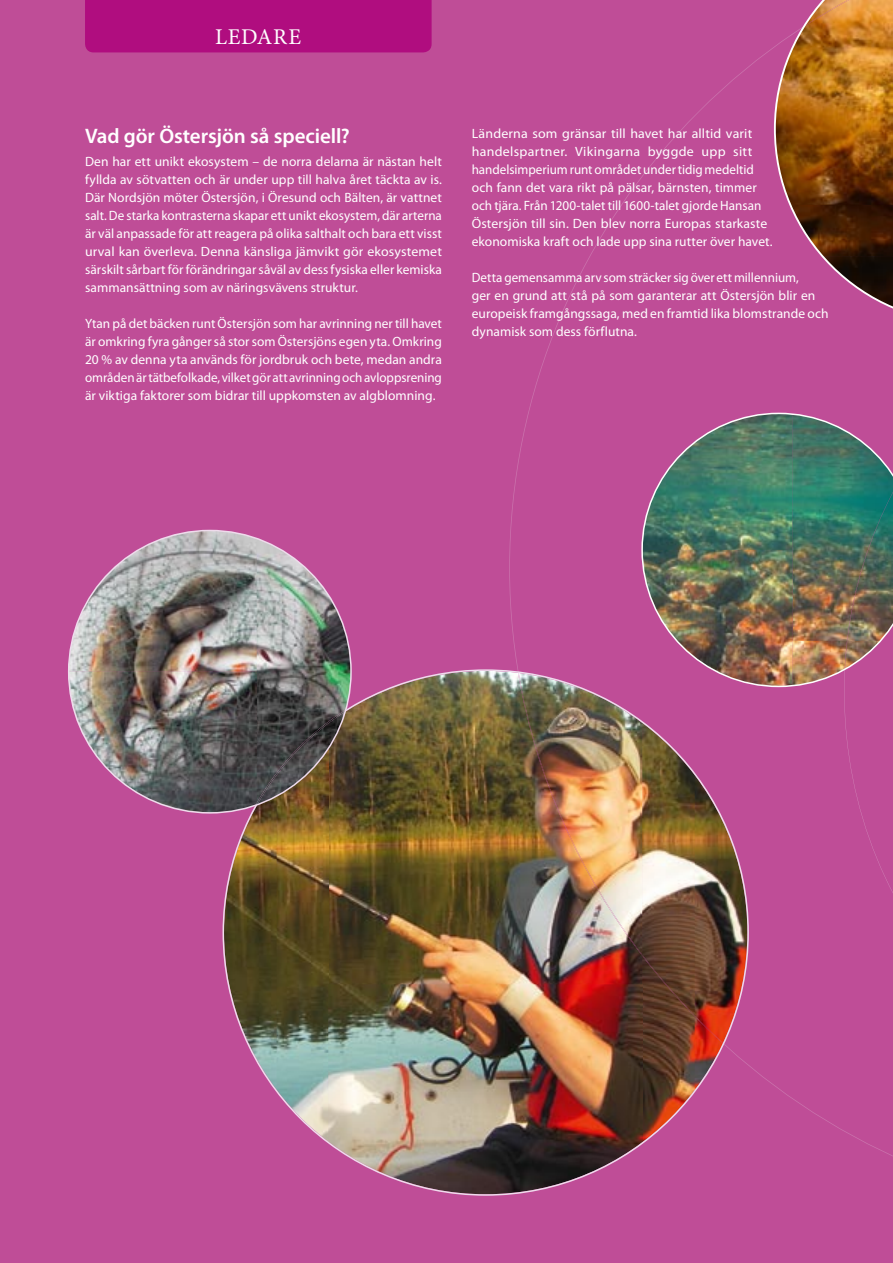
<style>
.page{position:relative;width:893px;height:1263px;background:#bf4d97}
.page>*{position:absolute;margin:0;border:0;box-sizing:border-box;transform-origin:0 0}
.t1{font:22.5px "Minion Pro";letter-spacing:.03em;color:#fff}
.t2{font:600 21px "Myriad Pro";letter-spacing:-.005em;color:#fff}
.t3{font:13.5px/18px "Myriad Pro";letter-spacing:.005em;color:#fff;text-align:justify}
</style>
<div class="page">
<div style="left:85px;top:0;width:347px;height:52px;background:#b00d7f"></div>
<img style="left:223px;top:669px;width:526px;height:527px">
<img style="left:69px;top:530px;width:188px;height:283px">
<img style="left:257px;top:538px;width:94px;height:228px">
<img style="left:255px;top:709px;width:91px;height:96px">
<svg style="left:774px;top:0;width:119px;height:1120px"></svg>
<img style="left:641px;top:413px;width:252px;height:274px">
<h1 class="t1" style="left:215px;top:22px;width:87px">LEDARE</h1>
<h2 class="t2" style="left:85px;top:123px;width:266px">Vad gör Östersjön så speciell?</h2>
<p class="t3" style="left:85px;top:152px;width:358px">Den har ett unikt ekosystem – de norra delarna är nästan helt fyllda av sötvatten och är under upp till halva året täckta av is.<br>Där Nordsjön möter Östersjön, i Öresund och Bälten, är vattnet salt. De starka kontrasterna skapar ett unikt ekosystem, där arterna är väl anpassade för att reagera på olika salthalt och bara ett visst urval kan överleva. Denna känsliga jämvikt gör ekosystemet särskilt sårbart för förändringar såväl av dess fysiska eller kemiska sammansättning som av näringsvävens struktur.</p>
<p class="t3" style="left:85px;top:314px;width:358px">Ytan på det bäcken runt Östersjön som har avrinning ner till havet är omkring fyra gånger så stor som Östersjöns egen yta. Omkring 20 % av denna yta används för jordbruk och bete, medan andra områden är tätbefolkade, vilket gör att avrinning och avloppsrening är viktiga faktorer som bidrar till uppkomsten av algblomning.</p>
<p class="t3" style="left:472px;top:124px;width:302px;text-align:left">Länderna som gränsar till havet har alltid varit handelspartner. Vikingarna byggde upp sitt handelsimperium runt området under tidig medeltid och fann det vara rikt på pälsar, bärnsten, timmer och tjära. Från 1200-talet till 1600-talet gjorde Hansan Östersjön till sin. Den blev norra Europas starkaste ekonomiska kraft och lade upp sina rutter över havet.</p>
<p class="t3" style="left:472px;top:268px;width:358px;text-align:left">Detta gemensamma arv som sträcker sig över ett millennium,<br>ger en grund att stå på som garanterar att Östersjön blir en europeisk framgångssaga, med en framtid lika blomstrande och dynamisk som dess förflutna.</p>
</div>
